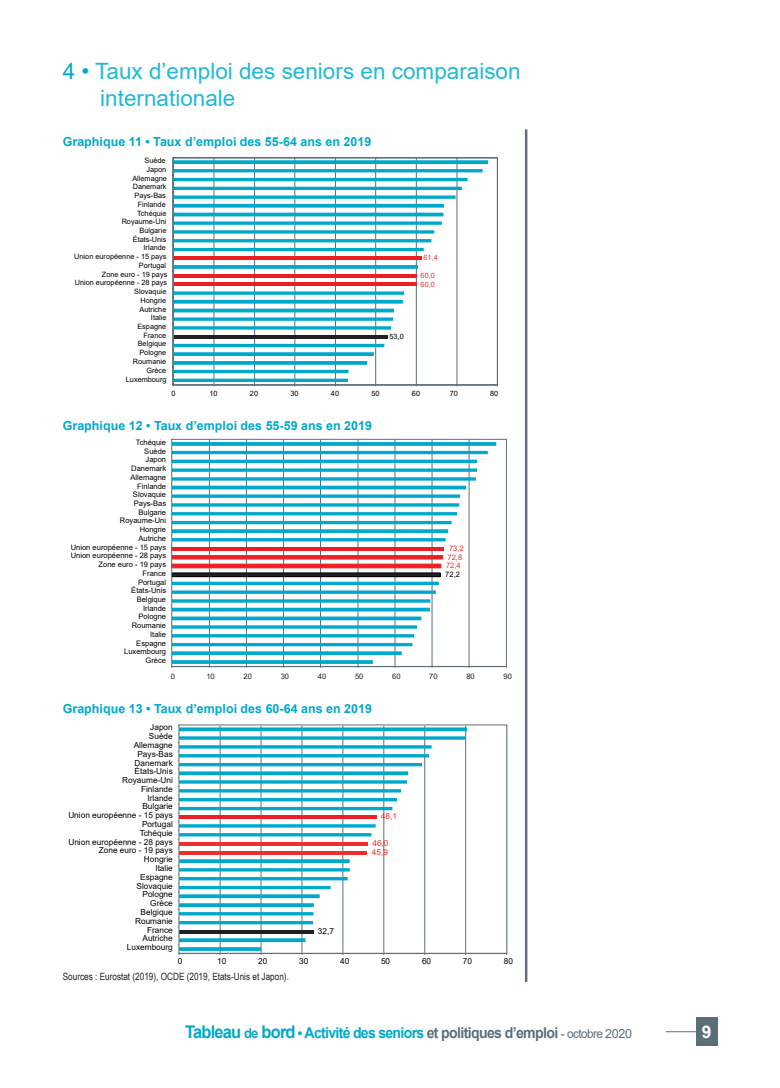
<style>
.page{position:relative;width:780px;height:1088px;background:#fff}
.page>*{position:absolute;margin:0;border:0;box-sizing:border-box;transform-origin:0 0}
.t1{font:22.5px/27px "Arial";color:#22b9d6}
.t2{font:700 17.5px "Arial";color:#fff}
.t3{font:700 15px "Arial";letter-spacing:-.05em;color:#5b6f7b;scale:.94 1}
.t4{font:700 12.5px "Arial";color:#00a9cc}
.t5{font:10px "Arial Narrow";color:#231f20}
.t6{font:8.25px "Arial";color:#000001}
.t7{font:8.25px "Arial";color:#ee2f2d}
.t8{font:7.5px "Arial";color:#000001}
.t9{font:7.5px "Arial";color:#231f20}
.t10{font:7.5px "Arial";color:#ee2f2d}
.t11{font:7.25px "Arial";color:#000001}
.t12{font:7.25px "Arial";color:#ee2f2d}
.s1{color:#00a9cc}
.s2{font-size:17.5px;color:#00a9cc}
.s3{font-size:13.75px;color:#00a9cc}
.s4{font-weight:400;font-size:12.5px}
</style>
<div class="page">
<hr style="left:665px;top:1031px;width:31px;height:1px;background:#5b6f7b">
<div style="left:696px;top:1017px;width:21px;height:28px;background:#5b6f7b"></div>
<hr style="left:525px;top:129px;width:2px;height:853px;background:#5b6f7b">
<svg style="left:179px;top:727px;width:288px;height:224px"></svg>
<hr style="left:179px;top:953px;width:327px;height:1px;background:#5b6f7b">
<hr style="left:456px;top:158px;width:1px;height:227px;background:#5b6f7b">
<hr style="left:416px;top:158px;width:1px;height:227px;background:#5b6f7b">
<hr style="left:375px;top:158px;width:1px;height:227px;background:#5b6f7b">
<hr style="left:335px;top:158px;width:1px;height:227px;background:#5b6f7b">
<hr style="left:294px;top:158px;width:1px;height:227px;background:#5b6f7b">
<hr style="left:254px;top:158px;width:1px;height:227px;background:#5b6f7b">
<hr style="left:214px;top:158px;width:1px;height:227px;background:#5b6f7b">
<div style="left:173px;top:158px;width:324px;height:227px;border:1px solid #5b6f7b"></div>
<svg style="left:174px;top:160px;width:314px;height:222px"></svg>
<hr style="left:173px;top:158px;width:1px;height:227px;background:#5b6f7b">
<hr style="left:469px;top:439px;width:1px;height:227px;background:#5b6f7b">
<hr style="left:432px;top:439px;width:1px;height:227px;background:#5b6f7b">
<hr style="left:395px;top:439px;width:1px;height:227px;background:#5b6f7b">
<hr style="left:358px;top:439px;width:1px;height:227px;background:#5b6f7b">
<hr style="left:320px;top:439px;width:1px;height:227px;background:#5b6f7b">
<hr style="left:283px;top:439px;width:1px;height:227px;background:#5b6f7b">
<hr style="left:246px;top:439px;width:1px;height:227px;background:#5b6f7b">
<hr style="left:209px;top:439px;width:1px;height:227px;background:#5b6f7b">
<svg style="left:172px;top:442px;width:324px;height:222px"></svg>
<hr style="left:172px;top:666px;width:334px;height:1px;background:#5b6f7b">
<hr style="left:506px;top:439px;width:1px;height:227px;background:#5b6f7b">
<h1 class="t1" style="left:100px;top:58px;width:422px;text-indent:-38px"><span class="s1">4 •</span> Taux d’emploi des seniors en comparaison internationale</h1>
<h3 class="t4" style="left:63px;top:132px;width:310px">Graphique 11 • Taux d’emploi des 55-64 ans en 2019</h3>
<p class="t11" style="left:144px;top:156px;width:23px">Suède</p>
<p class="t11" style="left:146px;top:164px;width:21px">Japon</p>
<p class="t11" style="left:132px;top:173px;width:36px">Allemagne</p>
<p class="t11" style="left:133px;top:182px;width:35px">Danemark</p>
<p class="t11" style="left:135px;top:191px;width:33px">Pays-Bas</p>
<p class="t11" style="left:138px;top:199px;width:30px">Finlande</p>
<p class="t11" style="left:137px;top:208px;width:31px">Tchéquie</p>
<p class="t11" style="left:122px;top:217px;width:46px">Royaume-Uni</p>
<p class="t11" style="left:140px;top:225px;width:28px">Bulgarie</p>
<p class="t11" style="left:133px;top:234px;width:35px">États-Unis</p>
<p class="t11" style="left:144px;top:243px;width:24px">Irlande</p>
<p class="t11" style="left:74px;top:252px;width:94px">Union européenne - 15 pays</p>
<p class="t11" style="left:139px;top:260px;width:29px">Portugal</p>
<p class="t11" style="left:102px;top:269px;width:67px">Zone euro - 19 pays</p>
<p class="t11" style="left:75px;top:278px;width:94px">Union européenne - 28 pays</p>
<p class="t11" style="left:134px;top:287px;width:34px">Slovaquie</p>
<p class="t11" style="left:140px;top:295px;width:27px">Hongrie</p>
<p class="t11" style="left:140px;top:304px;width:28px">Autriche</p>
<p class="t11" style="left:151px;top:313px;width:17px">Italie</p>
<p class="t11" style="left:137px;top:321px;width:30px">Espagne</p>
<p class="t11" style="left:143px;top:330px;width:24px">France</p>
<p class="t11" style="left:138px;top:339px;width:30px">Belgique</p>
<p class="t11" style="left:139px;top:348px;width:28px">Pologne</p>
<p class="t11" style="left:133px;top:356px;width:35px">Roumanie</p>
<p class="t11" style="left:146px;top:365px;width:21px">Grèce</p>
<p class="t11" style="left:126px;top:374px;width:42px">Luxembourg</p>
<p class="t12" style="left:423px;top:253px;width:16px">61,4</p>
<p class="t12" style="left:420px;top:270px;width:16px">60,0</p>
<p class="t12" style="left:420px;top:279px;width:16px">60,0</p>
<p class="t11" style="left:389px;top:331px;width:16px">53,0</p>
<p class="t11" style="left:172px;top:388px;width:6px">0</p>
<p class="t11" style="left:209px;top:388px;width:10px">10</p>
<p class="t11" style="left:250px;top:388px;width:10px">20</p>
<p class="t11" style="left:290px;top:388px;width:10px">30</p>
<p class="t11" style="left:331px;top:388px;width:10px">40</p>
<p class="t11" style="left:371px;top:388px;width:10px">50</p>
<p class="t11" style="left:412px;top:388px;width:10px">60</p>
<p class="t11" style="left:449px;top:388px;width:10px">70</p>
<p class="t11" style="left:490px;top:388px;width:10px">80</p>
<h3 class="t4" style="left:63px;top:416px;width:311px">Graphique 12 • Taux d’emploi des 55-59 ans en 2019</h3>
<p class="t8" style="left:136px;top:437px;width:32px">Tchéquie</p>
<p class="t8" style="left:144px;top:446px;width:23px">Suède</p>
<p class="t8" style="left:145px;top:455px;width:22px">Japon</p>
<p class="t8" style="left:131px;top:463px;width:36px">Danemark</p>
<p class="t8" style="left:130px;top:472px;width:37px">Allemagne</p>
<p class="t8" style="left:137px;top:481px;width:30px">Finlande</p>
<p class="t8" style="left:133px;top:489px;width:35px">Slovaquie</p>
<p class="t8" style="left:134px;top:498px;width:34px">Pays-Bas</p>
<p class="t8" style="left:138px;top:507px;width:29px">Bulgarie</p>
<p class="t8" style="left:120px;top:516px;width:48px">Royaume-Uni</p>
<p class="t8" style="left:140px;top:524px;width:28px">Hongrie</p>
<p class="t8" style="left:138px;top:533px;width:29px">Autriche</p>
<p class="t8" style="left:71px;top:542px;width:97px">Union européenne - 15 pays</p>
<p class="t8" style="left:71px;top:550px;width:97px">Union européenne - 28 pays</p>
<p class="t8" style="left:98px;top:559px;width:69px">Zone euro - 19 pays</p>
<p class="t8" style="left:143px;top:568px;width:25px">France</p>
<p class="t8" style="left:138px;top:577px;width:30px">Portugal</p>
<p class="t8" style="left:131px;top:585px;width:36px">États-Unis</p>
<p class="t8" style="left:137px;top:594px;width:31px">Belgique</p>
<p class="t8" style="left:143px;top:603px;width:25px">Irlande</p>
<p class="t8" style="left:138px;top:612px;width:29px">Pologne</p>
<p class="t8" style="left:132px;top:620px;width:36px">Roumanie</p>
<p class="t8" style="left:150px;top:629px;width:17px">Italie</p>
<p class="t8" style="left:136px;top:638px;width:31px">Espagne</p>
<p class="t8" style="left:124px;top:646px;width:43px">Luxembourg</p>
<p class="t8" style="left:146px;top:655px;width:22px">Grèce</p>
<p class="t10" style="left:449px;top:543px;width:16px">73,2</p>
<p class="t10" style="left:447px;top:552px;width:16px">72,8</p>
<p class="t10" style="left:446px;top:560px;width:16px">72,4</p>
<p class="t8" style="left:445px;top:569px;width:16px">72,2</p>
<p class="t9" style="left:171px;top:671px;width:6px">0</p>
<p class="t9" style="left:206px;top:671px;width:10px">10</p>
<p class="t9" style="left:243px;top:671px;width:10px">20</p>
<p class="t9" style="left:281px;top:671px;width:10px">30</p>
<p class="t9" style="left:318px;top:671px;width:10px">40</p>
<p class="t9" style="left:355px;top:671px;width:10px">50</p>
<p class="t9" style="left:392px;top:671px;width:10px">60</p>
<p class="t9" style="left:429px;top:671px;width:10px">70</p>
<p class="t9" style="left:466px;top:671px;width:10px">80</p>
<p class="t9" style="left:503px;top:671px;width:10px">90</p>
<h3 class="t4" style="left:63px;top:699px;width:311px">Graphique 13 • Taux d’emploi des 60-64 ans en 2019</h3>
<p class="t6" style="left:150px;top:722px;width:24px">Japon</p>
<p class="t6" style="left:149px;top:730px;width:25px">Suède</p>
<p class="t6" style="left:134px;top:739px;width:41px">Allemagne</p>
<p class="t6" style="left:137px;top:748px;width:37px">Pays-Bas</p>
<p class="t6" style="left:135px;top:757px;width:40px">Danemark</p>
<p class="t6" style="left:135px;top:766px;width:40px">États-Unis</p>
<p class="t6" style="left:122px;top:774px;width:52px">Royaume-Uni</p>
<p class="t6" style="left:141px;top:783px;width:33px">Finlande</p>
<p class="t6" style="left:147px;top:792px;width:27px">Irlande</p>
<p class="t6" style="left:142px;top:801px;width:32px">Bulgarie</p>
<p class="t6" style="left:68px;top:810px;width:106px">Union européenne - 15 pays</p>
<p class="t6" style="left:142px;top:818px;width:32px">Portugal</p>
<p class="t6" style="left:140px;top:827px;width:35px">Tchéquie</p>
<p class="t6" style="left:68px;top:836px;width:106px">Union européenne - 28 pays</p>
<p class="t6" style="left:99px;top:845px;width:76px">Zone euro - 19 pays</p>
<p class="t6" style="left:144px;top:853px;width:30px">Hongrie</p>
<p class="t6" style="left:155px;top:862px;width:19px">Italie</p>
<p class="t6" style="left:140px;top:871px;width:34px">Espagne</p>
<p class="t6" style="left:136px;top:880px;width:38px">Slovaquie</p>
<p class="t6" style="left:142px;top:889px;width:32px">Pologne</p>
<p class="t6" style="left:150px;top:897px;width:24px">Grèce</p>
<p class="t6" style="left:141px;top:906px;width:34px">Belgique</p>
<p class="t6" style="left:135px;top:915px;width:39px">Roumanie</p>
<p class="t6" style="left:147px;top:924px;width:27px">France</p>
<p class="t6" style="left:142px;top:933px;width:32px">Autriche</p>
<p class="t6" style="left:127px;top:941px;width:47px">Luxembourg</p>
<p class="t6" style="left:318px;top:925px;width:18px">32,7</p>
<p class="t7" style="left:381px;top:811px;width:18px">48,1</p>
<p class="t7" style="left:372px;top:837px;width:18px">46,0</p>
<p class="t7" style="left:372px;top:846px;width:18px">45,9</p>
<p class="t6" style="left:178px;top:955px;width:6px">0</p>
<p class="t6" style="left:217px;top:955px;width:11px">10</p>
<p class="t6" style="left:258px;top:955px;width:11px">20</p>
<p class="t6" style="left:299px;top:955px;width:11px">30</p>
<p class="t6" style="left:340px;top:955px;width:11px">40</p>
<p class="t6" style="left:381px;top:955px;width:11px">50</p>
<p class="t6" style="left:422px;top:955px;width:11px">60</p>
<p class="t6" style="left:463px;top:955px;width:11px">70</p>
<p class="t6" style="left:504px;top:955px;width:11px">80</p>
<p class="t5" style="left:63px;top:969px;width:228px">Sources : Eurostat (2019), OCDE (2019, Etats-Unis et Japon).</p>
<h3 class="t3" style="left:185px;top:1022px;width:477px"><span class="s2">Tableau</span> <span class="s3">de</span> <span class="s2">bord</span> <span class="s3">•</span> <span class="s1">Activité des seniors</span> et politiques d’emploi <span class="s4">- octobre 2020</span></h3>
<h2 class="t2" style="left:701px;top:1019px;width:11px">9</h2>
</div>
